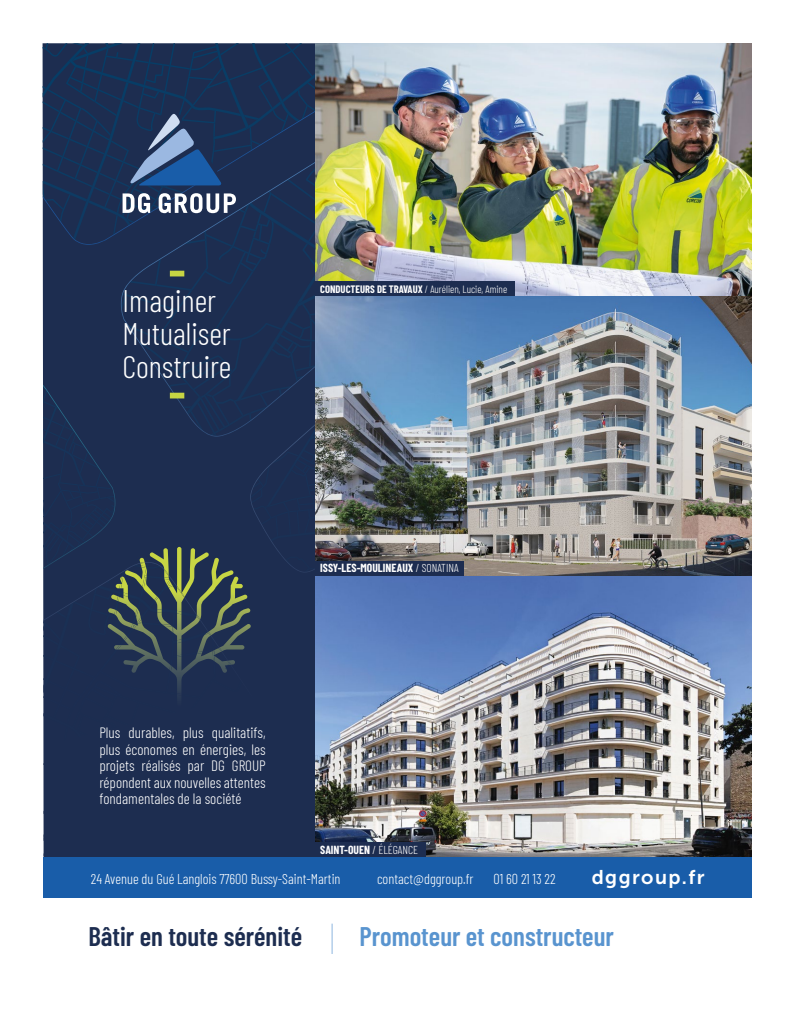
<style>
.page{position:relative;width:794px;height:1021px;background:#fff}
.page>*{position:absolute;margin:0;border:0;box-sizing:border-box;transform-origin:0 0}
.t1{font:300 31.2px/32.7px "Barlow Condensed";color:#fff}
.t2{font:600 26.9px "Barlow Condensed";color:#5994cf}
.t3{font:600 26.9px "Barlow Condensed";color:#1d2d50}
.t4{font:19.8px "Museo Sans 700";letter-spacing:.07em;color:#fff}
.t5{font:300 15px/16.3px "Barlow Condensed";color:#fff;text-align:justify}
.t6{font:300 14.2px "Barlow Condensed";color:#fff}
.t7{font:700 11.5px "Barlow Condensed";color:#fff}
.t8{font:300 10.5px "Barlow Condensed";color:#fff}
.s1{font-weight:700}
.s2{font-weight:300}
</style>
<div class="page">
<img style="left:612px;top:43px;width:139px;height:814px">
<hr style="left:332px;top:923px;width:1px;height:30px;background:#8db5df">
<div style="left:43px;top:857px;width:708px;height:40px;background:#195da9"></div>
<img style="left:43px;top:43px;width:569px;height:814px">
<h1 class="t1" style="left:123px;top:282px;width:110px">Imaginer<br>Mutualiser<br>Construire</h1>
<p class="t8" style="left:320px;top:281px;width:189px"><span class="s1">CONDUCTEURS DE TRAVAUX</span> / Aurélien, Lucie, Amine</p>
<p class="t7" style="left:320px;top:560px;width:140px">ISSY-LES-MOULINEAUX <span class="s2">/ SONATINA</span></p>
<p class="t5" style="left:99px;top:723px;width:168px">Plus durables, plus qualitatifs, plus économes en énergies, les projets réalisés par DG GROUP répondent aux nouvelles attentes fondamentales de la société</p>
<p class="t7" style="left:320px;top:841px;width:99px">SAINT-OUEN <span class="s2">/ ÉLÉGANCE</span></p>
<p class="t6" style="left:91px;top:868px;width:251px">24 Avenue du Gué Langlois 77600 Bussy-Saint-Martin</p>
<p class="t6" style="left:377px;top:868px;width:98px">contact@dggroup.fr</p>
<p class="t6" style="left:493px;top:868px;width:64px">01 60 21 13 22</p>
<h3 class="t4" style="left:592px;top:866px;width:114px">dggroup.fr</h3>
<h2 class="t3" style="left:88px;top:916px;width:215px">Bâtir en toute sérénité</h2>
<h2 class="t2" style="left:360px;top:916px;width:256px">Promoteur et constructeur</h2>
</div>
